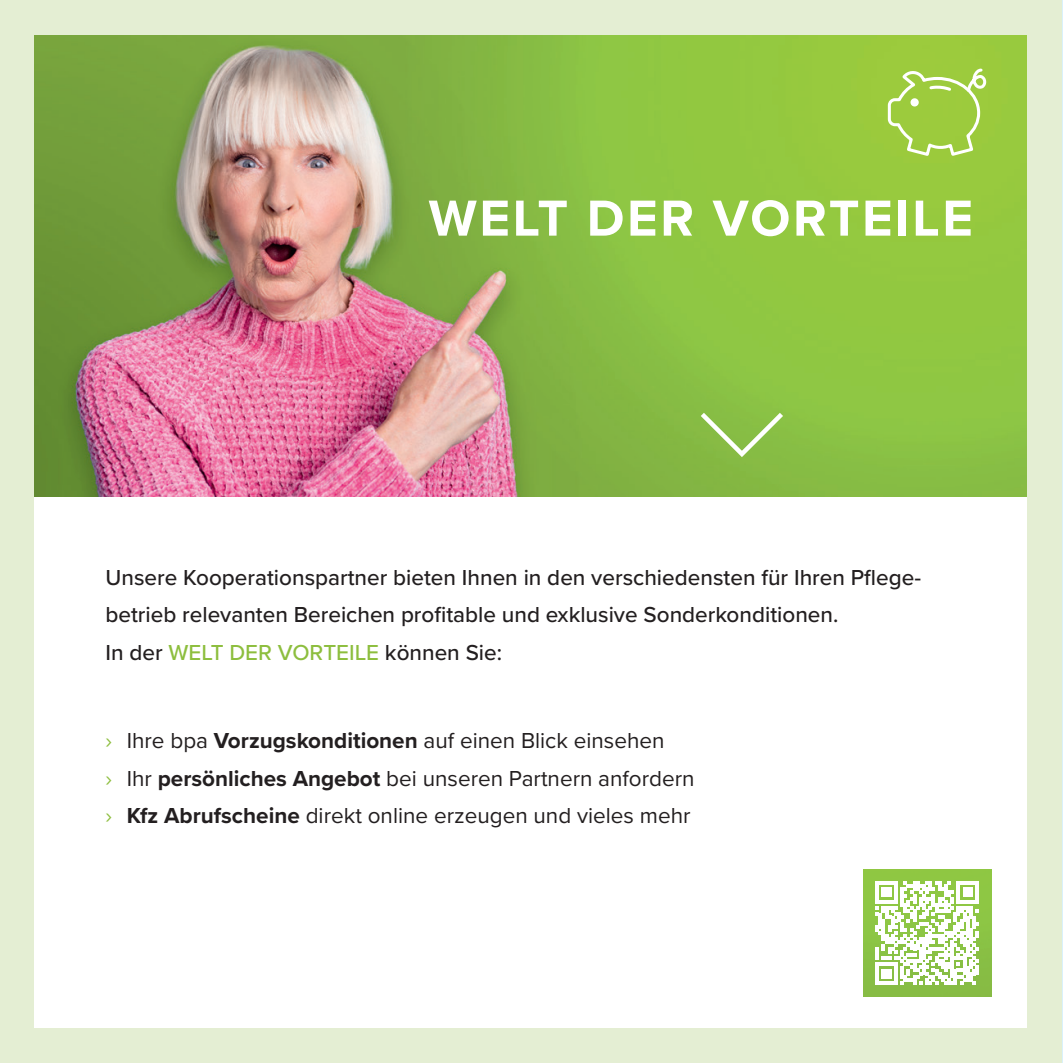
<style>
.page{position:relative;width:1063px;height:1063px;background:#fff}
.page>*{position:absolute;margin:0;border:0;box-sizing:border-box;transform-origin:0 0}
.t1{font:700 52.5px "Proxima Nova";letter-spacing:.05em;color:#fff}
.t2{font:500 22.5px/37.5px "Proxima Nova";color:#231f20}
.t3{font:22.5px/37.5px "Proxima Nova";color:#231f20}
.s1{color:#8dbe3e}
.s2{font-weight:700}
</style>
<div class="page">
<div style="left:0;top:0;width:1062px;height:1063px;background:#e4eed3"></div>
<div style="left:35px;top:101px;width:992px;height:927px;background:#fff"></div>
<img style="left:35px;top:35px;width:992px;height:461px">
<svg style="left:888px;top:69px;width:97px;height:87px;background:#aad259"></svg>
<svg style="left:701px;top:413px;width:82px;height:44px;background:#97c65e"></svg>
<hr style="left:1062px;top:0;width:1px;height:1063px;background:#d9f1fb">
<img style="left:864px;top:869px;width:127px;height:128px">
<svg style="left:876px;top:881px;width:103px;height:103px"></svg>
<h1 class="t1" style="left:429px;top:179px;width:546px">WELT DER VORTEILE</h1>
<p class="t2" style="left:105px;top:558px;width:817px">Unsere Kooperationspartner bieten Ihnen in den verschiedensten für Ihren Pflege&shy;betrieb relevanten Bereichen profitable und exklusive Sonderkonditionen.<br>In der <span class="s1">WELT DER VORTEILE</span> können Sie:</p>
<p class="t3" style="left:105px;top:721px;width:591px"><span class="s1">›</span> Ihre bpa <span class="s2">Vorzugskonditionen</span> auf einen Blick einsehen<br><span class="s1">›</span> Ihr <span class="s2">persönliches Angebot</span> bei unseren Partnern anfordern <span class="s1">›</span> <span class="s2">Kfz Abrufscheine</span> direkt online erzeugen und vieles mehr</p>
</div>
